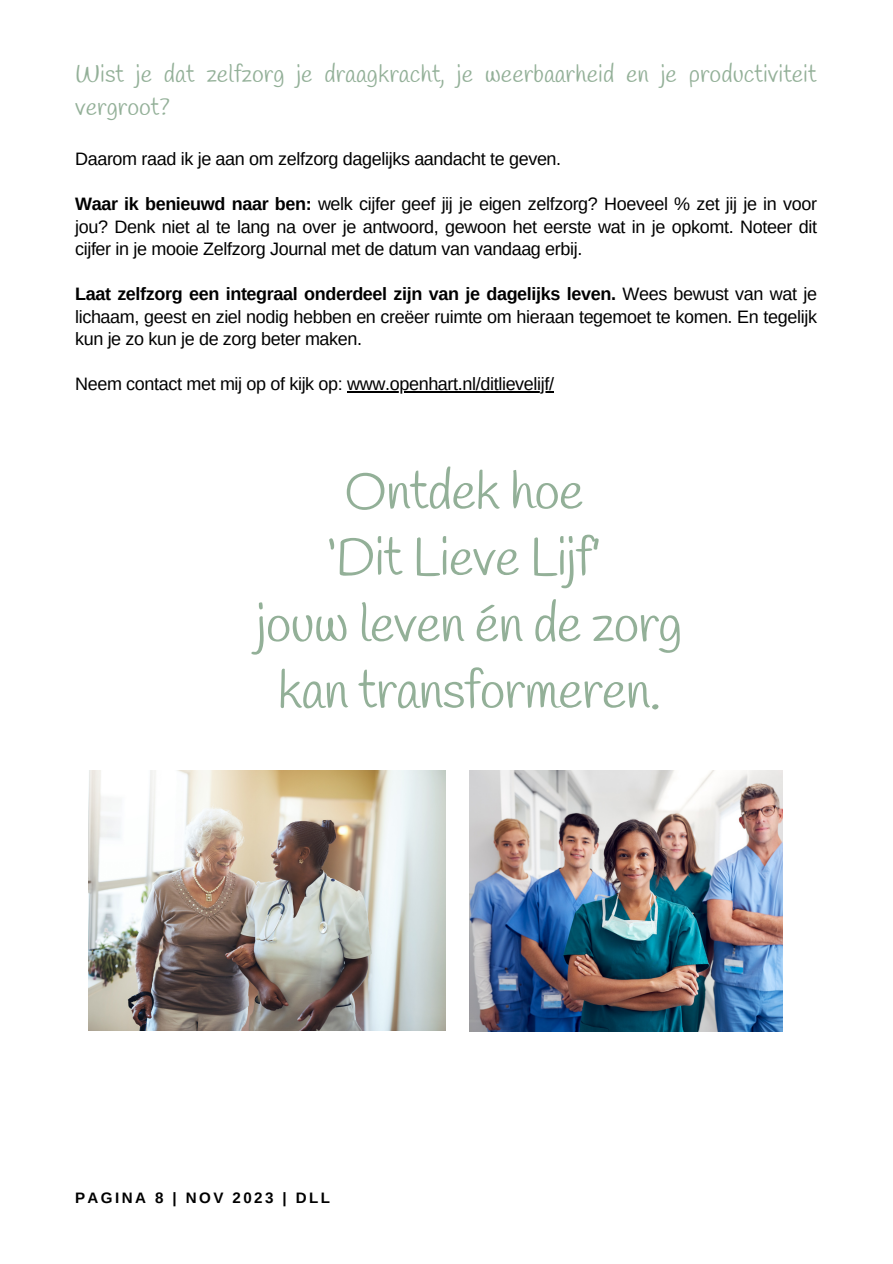
<style>
.page{position:relative;width:893px;height:1264px;background:#fff}
.page>*{position:absolute;margin:0;border:0;box-sizing:border-box;transform-origin:0 0}
.t1{font:52.5px/66.3px "Handlee";letter-spacing:-.02em;color:#93b098;text-align:center}
.t2{font:24px/32.5px "Handlee";color:#93b098}
.t3{font:18px/22.5px "Arimo";letter-spacing:-.02em;color:#000;text-align:justify}
.t4{font:700 15.15px "Arimo";letter-spacing:.16em;color:#000}
.s1{font-weight:700}
</style>
<div class="page">
<img style="left:469px;top:770px;width:313px;height:261px">
<img style="left:89px;top:770px;width:356px;height:260px">
<hr style="left:347px;top:391px;width:206px;height:1px;background:#000">
<p class="t2" style="left:75px;top:59px;width:743px">Wist je dat zelfzorg je draagkracht, je weerbaarheid en je productiviteit vergroot?</p>
<p class="t3" style="left:75px;top:148px;width:487px">Daarom raad ik je aan om zelfzorg dagelijks aandacht te geven.</p>
<p class="t3" style="left:75px;top:193px;width:743px"><span class="s1">Waar ik benieuwd naar ben:</span> welk cijfer geef jij je eigen zelfzorg? Hoeveel % zet jij je in voor jou? Denk niet al te lang na over je antwoord, gewoon het eerste wat in je opkomt. Noteer dit cijfer in je mooie Zelfzorg Journal met de datum van vandaag erbij.</p>
<p class="t3" style="left:75px;top:283px;width:743px"><span class="s1">Laat zelfzorg een integraal onderdeel zijn van je dagelijks leven.</span> Wees bewust van wat je lichaam, geest en ziel nodig hebben en creëer ruimte om hieraan tegemoet te komen. En tegelijk kun je zo kun je de zorg beter maken.</p>
<p class="t3" style="left:75px;top:372px;width:480px">Neem contact met mij op of kijk op: www.openhart.nl/ditlievelijf/</p>
<p class="t1" style="left:344px;top:461px;width:241px">Ontdek hoe</p>
<p class="t1" style="left:327px;top:528px;width:275px">‘Dit Lieve Lijf’</p>
<p class="t1" style="left:256px;top:594px;width:427px">jouw leven én de zorg kan transformeren.</p>
<p class="t4" style="left:75px;top:1189px;width:256px">PAGINA 8 | NOV 2023 | DLL</p>
</div>
